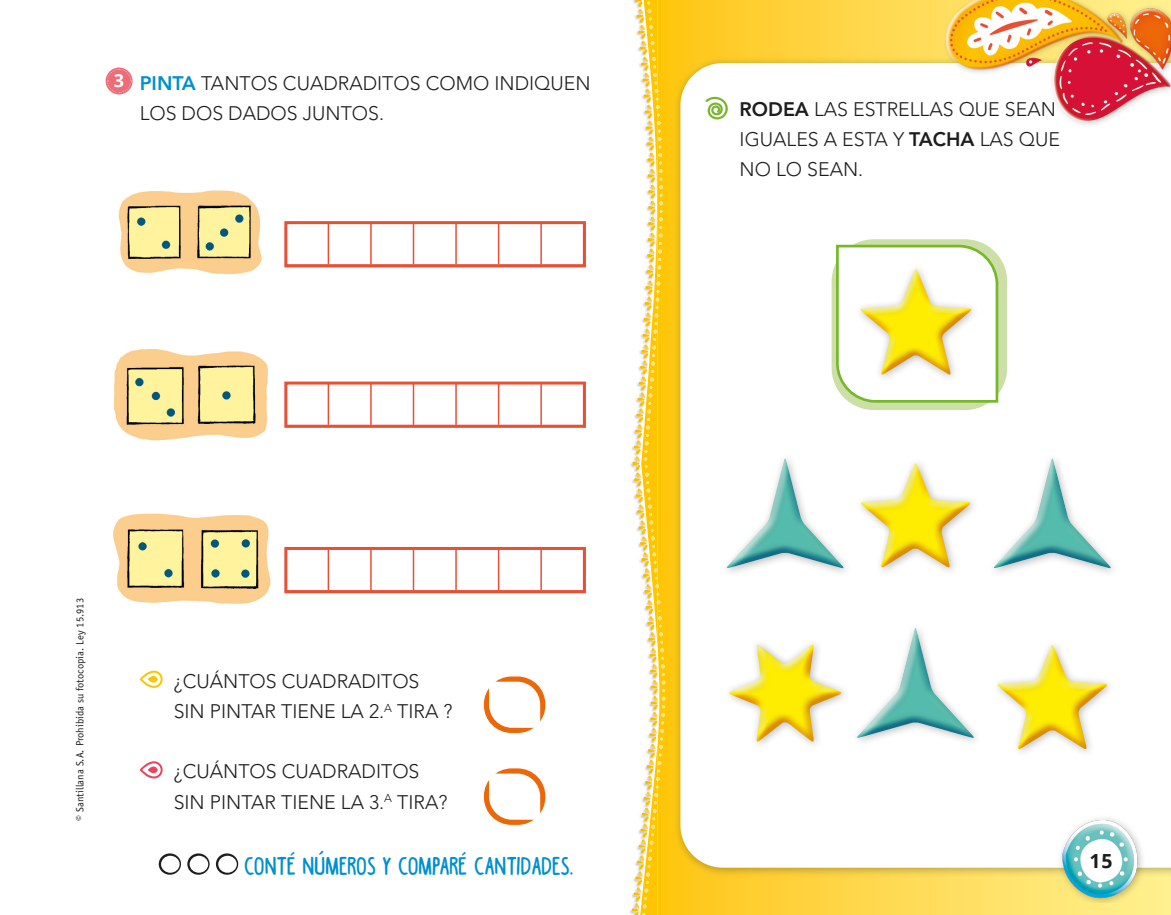
<style>
.page{position:relative;width:1171px;height:915px;background:#fff}
.page>*{position:absolute;margin:0;border:0;box-sizing:border-box;transform-origin:0 0}
._15-SÉ{font:700 25.5px "Black Coffee";color:#008fcf}
._10-CONSIGNA{font:300 19.5px/30px "Avenir LT Std";color:#1d1d1b}
._11-SUB-CONSIGNA{font:300 19.5px/30.3px "Avenir LT Std";color:#1d1d1b}
.t1{font:700 19.5px "Open Sans";color:#1d1d1b}
.t2{font:700 18px "Open Sans";color:#fff}
.t3{font:10.5px "Officina Sans Std";color:#1d1d1b}
.s1{font-weight:800;color:#008fcf}
.s2{font-weight:800}
</style>
<div class="page">
<hr style="left:327px;top:223px;width:2px;height:41px;background:#e94f35">
<hr style="left:370px;top:223px;width:1px;height:41px;background:#e94f35">
<hr style="left:412px;top:223px;width:2px;height:41px;background:#e94f35">
<hr style="left:455px;top:223px;width:1px;height:41px;background:#e94f35">
<hr style="left:497px;top:223px;width:2px;height:41px;background:#e94f35">
<hr style="left:540px;top:223px;width:2px;height:41px;background:#e94f35">
<div style="left:284px;top:221px;width:302px;height:46px;border:3px solid #e94f35"></div>
<hr style="left:327px;top:383px;width:2px;height:42px;background:#e94f35">
<hr style="left:370px;top:383px;width:1px;height:42px;background:#e94f35">
<hr style="left:412px;top:383px;width:2px;height:42px;background:#e94f35">
<hr style="left:455px;top:383px;width:1px;height:42px;background:#e94f35">
<hr style="left:497px;top:383px;width:2px;height:42px;background:#e94f35">
<hr style="left:540px;top:383px;width:2px;height:42px;background:#e94f35">
<div style="left:284px;top:381px;width:302px;height:47px;border:3px solid #e94f35"></div>
<hr style="left:327px;top:548px;width:2px;height:42px;background:#e94f35">
<hr style="left:370px;top:548px;width:1px;height:42px;background:#e94f35">
<hr style="left:412px;top:548px;width:2px;height:42px;background:#e94f35">
<hr style="left:455px;top:548px;width:1px;height:42px;background:#e94f35">
<hr style="left:497px;top:548px;width:2px;height:42px;background:#e94f35">
<hr style="left:540px;top:548px;width:2px;height:42px;background:#e94f35">
<div style="left:284px;top:547px;width:302px;height:46px;border:3px solid #e94f35"></div>
<svg style="left:140px;top:671px;width:23px;height:17px"></svg>
<svg style="left:483px;top:676px;width:63px;height:57px"></svg>
<svg style="left:140px;top:761px;width:23px;height:17px"></svg>
<svg style="left:483px;top:768px;width:63px;height:57px"></svg>
<img style="left:119px;top:190px;width:143px;height:85px">
<img style="left:113px;top:513px;width:158px;height:91px">
<img style="left:114px;top:349px;width:154px;height:92px">
<svg style="left:693px;top:0;width:477px;height:915px;background:#fed94f"></svg>
<img style="left:666px;top:0;width:27px;height:915px">
<img style="left:665px;top:0;width:1px;height:915px">
<svg style="left:631px;top:0;width:34px;height:915px"></svg>
<div style="left:673px;top:56px;width:497px;height:821px;background:#1d1d1b;opacity:.3"></div>
<svg style="left:680px;top:63px;width:490px;height:805px"></svg>
<img style="left:718px;top:0;width:452px;height:156px">
<img style="left:1047px;top:793px;width:105px;height:109px">
<svg style="left:705px;top:95px;width:22px;height:24px"></svg>
<svg style="left:159px;top:853px;width:22px;height:22px"></svg>
<div style="left:161px;top:856px;width:18px;height:17px;background:#fff;border-radius:50%"></div>
<svg style="left:187px;top:853px;width:22px;height:22px"></svg>
<div style="left:190px;top:856px;width:18px;height:17px;background:#fff;border-radius:50%"></div>
<svg style="left:216px;top:853px;width:22px;height:22px"></svg>
<div style="left:218px;top:856px;width:19px;height:17px;background:#fff;border-radius:50%"></div>
<svg style="left:106px;top:68px;width:26px;height:26px"></svg>
<div style="left:831px;top:239px;width:175px;height:171px;background:#cbdfa6;border-radius:42px"></div>
<svg style="left:834px;top:243px;width:165px;height:161px;background:#eaf3de"></svg>
<div style="left:857px;top:267px;width:115px;height:108px;background:#f39313;opacity:.75"></div>
<div style="left:854px;top:457px;width:125px;height:119px;background:#fff"></div>
<div style="left:857px;top:461px;width:113px;height:106px;background:#f39313;opacity:.75"></div>
<div style="left:851px;top:622px;width:131px;height:125px;background:#fff"></div>
<div style="left:854px;top:626px;width:120px;height:113px;background:#008ed4;opacity:.75"></div>
<div style="left:991px;top:639px;width:124px;height:119px;background:#fff"></div>
<div style="left:994px;top:643px;width:113px;height:106px;background:#f39313;opacity:.75"></div>
<div style="left:987px;top:452px;width:132px;height:125px;background:#fff"></div>
<div style="left:991px;top:457px;width:120px;height:112px;background:#008ed4;opacity:.75"></div>
<div style="left:720px;top:452px;width:132px;height:125px;background:#fff"></div>
<div style="left:725px;top:457px;width:118px;height:112px;background:#008ed4;opacity:.75"></div>
<div style="left:723px;top:638px;width:126px;height:112px;background:#fff"></div>
<div style="left:726px;top:642px;width:115px;height:100px;background:#f39313;opacity:.75"></div>
<p class="t2" style="left:114px;top:68px;width:12px">3</p>
<p class="_10-CONSIGNA" style="left:140px;top:68px;width:452px"><span class="s1">PINTA</span> TANTOS CUADRADITOS COMO INDIQUEN<br>LOS DOS DADOS JUNTOS.</p>
<p class="_10-CONSIGNA" style="left:739px;top:95px;width:322px"><span class="s2">RODEA</span> LAS ESTRELLAS QUE SEAN<br>IGUALES A ESTA Y <span class="s2">TACHA</span> LAS QUE<br>NO LO SEAN.</p>
<p class="t3" style="left:74px;top:820px;width:224px;rotate:-90deg">© Santillana S.A. Prohibida su fotocopia. Ley 15.913</p>
<p class="_11-SUB-CONSIGNA" style="left:174px;top:666px;width:247px">¿CUÁNTOS CUADRADITOS</p>
<p class="_11-SUB-CONSIGNA" style="left:174px;top:696px;width:280px">SIN PINTAR TIENE LA 2.<sup>A</sup> TIRA ?</p>
<p class="_11-SUB-CONSIGNA" style="left:174px;top:757px;width:275px">¿CUÁNTOS CUADRADITOS<br>SIN PINTAR TIENE LA 3.<sup>A</sup> TIRA?</p>
<p class="_15-SÉ" style="left:244px;top:850px;width:331px">CONTÉ NÚMEROS Y COMPARÉ CANTIDADES.</p>
<p class="t1" style="left:1089px;top:847px;width:25px">15</p>
</div>
